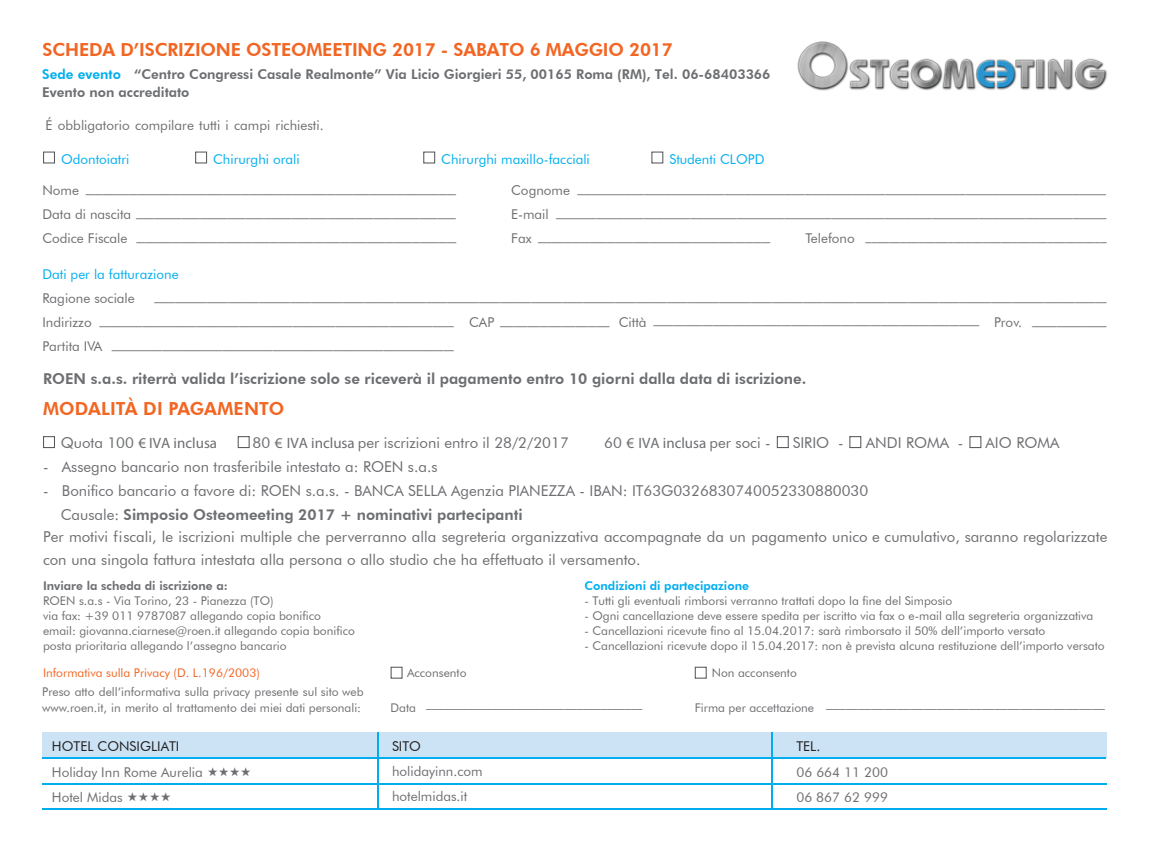
<style>
.page{position:relative;width:1149px;height:851px;background:#fff}
.page>*{position:absolute;margin:0;border:0;box-sizing:border-box;transform-origin:0 0}
.t1{font:800 18px "Futura BT";letter-spacing:-.01em;color:#f26522}
.t2{font:15px/24px "Futura BT";color:#6d6e71}
.t3{font:800 15px "Futura BT";color:#6d6e71}
.t4{font:15px "Myriad Pro";color:#6d6e71}
.t5{font:13.5px/25px "Futura BT";color:#6d6e71}
.t6{font:13.5px/23.9px "Futura BT";color:#6d6e71;text-align:justify;scale:1.55 1}
.t7{font:800 13.5px/18.3px "Futura BT";color:#6d6e71}
.t8{font:13.5px "Futura BT";color:#00aeef}
.t9{font:13.5px "Futura BT";color:#231f20}
.t10{font:12px/15px "Futura BT";color:#6d6e71}
.t11{font:12px "Futura BT";color:#f26522}
.t12{font:800 12px "Futura BT";color:#6d6e71}
.t13{font:800 12px "Futura BT";color:#00aeef}
.s1{color:#00aeef}
.s2{font-family:"Futura BT"}
.s3{font-family:"Myriad Pro"}
.s4{color:#6e6f72}
.s5{font-weight:800;color:#6e6f72}
</style>
<div class="page">
<div style="left:42px;top:732px;width:1064px;height:25px;background:#cce3f6"></div>
<hr style="left:771px;top:732px;width:1px;height:77px;background:#00aeef">
<hr style="left:42px;top:757px;width:1063px;height:1px;background:#00aeef">
<hr style="left:42px;top:783px;width:1064px;height:1px;background:#00aeef">
<hr style="left:42px;top:808px;width:1064px;height:1px;background:#00aeef">
<hr style="left:377px;top:732px;width:2px;height:76px;background:#00aeef">
<svg style="left:43px;top:151px;width:12px;height:12px"></svg>
<svg style="left:195px;top:151px;width:12px;height:12px"></svg>
<svg style="left:423px;top:151px;width:12px;height:12px"></svg>
<svg style="left:651px;top:151px;width:12px;height:12px"></svg>
<svg style="left:390px;top:666px;width:12px;height:12px"></svg>
<svg style="left:694px;top:666px;width:12px;height:12px"></svg>
<svg style="left:43px;top:436px;width:12px;height:12px"></svg>
<svg style="left:237px;top:436px;width:12px;height:12px"></svg>
<svg style="left:776px;top:436px;width:12px;height:12px"></svg>
<svg style="left:969px;top:436px;width:12px;height:12px"></svg>
<svg style="left:849px;top:436px;width:12px;height:12px"></svg>
<img style="left:797px;top:41px;width:310px;height:50px">
<h1 class="t1" style="left:43px;top:39px;width:631px">SCHEDA D’ISCRIZIONE OSTEOMEETING 2017 - SABATO 6 MAGGIO 2017</h1>
<p class="t7" style="left:42px;top:64px;width:729px"><span class="s1">Sede evento</span> “Centro Congressi Casale Realmonte” Via Licio Giorgieri 55, 00165 Roma (RM), Tel. 06-68403366<br>Evento non accreditato</p>
<p class="t5" style="left:46px;top:112px;width:279px">É obbligatorio compilare tutti i campi richiesti.</p>
<p class="t8" style="left:61px;top:150px;width:70px">Odontoiatri</p>
<p class="t8" style="left:213px;top:150px;width:88px">Chirurghi orali</p>
<p class="t8" style="left:441px;top:150px;width:150px">Chirurghi maxillo-facciali</p>
<p class="t8" style="left:669px;top:150px;width:97px">Studenti CLOPD</p>
<p class="t5" style="left:42px;top:175px;width:415px">Nome ___________________________________________</p>
<p class="t5" style="left:511px;top:174px;width:596px">Cognome _______________________________________________________________________________</p>
<p class="t5" style="left:42px;top:199px;width:415px">Data di nascita ___________________________________</p>
<p class="t5" style="left:511px;top:198px;width:596px">E-mail __________________________________________________________________________________</p>
<p class="t5" style="left:42px;top:222px;width:415px">Codice Fiscale ____________________________________</p>
<p class="t5" style="left:511px;top:222px;width:260px">Fax ___________________________</p>
<p class="t5" style="left:805px;top:222px;width:302px">Telefono _________________________________________</p>
<p class="t8" style="left:42px;top:266px;width:138px">Dati per la fatturazione</p>
<p class="t5" style="left:42px;top:286px;width:94px">Ragione sociale</p>
<p class="t6" style="left:42px;top:283px;width:687px;text-indent:112px">___________________________________________________________________________________________ Indirizzo _________________________________ CAP ________________ Città _________________________________ Prov. ___ Partita IVA __________________________________</p>
<p class="t3" style="left:43px;top:370px;width:764px">ROEN s.a.s. riterrà valida l’iscrizione solo se riceverà il pagamento entro 10 giorni dalla data di iscrizione.</p>
<h1 class="t1" style="left:43px;top:397px;width:243px">MODALITÀ DI PAGAMENTO</h1>
<p class="t4" style="left:61px;top:433px;width:158px"><span class="s2">Quota 100</span> € IVA inclusa</p>
<p class="t2" style="left:252px;top:430px;width:317px">80 <span class="s3">€ IVA inclusa</span> per iscrizioni entro il 28/2/2017</p>
<p class="t4" style="left:604px;top:433px;width:168px"><span class="s2">60</span> € IVA inclusa <span class="s2">per soci -</span></p>
<p class="t2" style="left:792px;top:430px;width:52px">SIRIO -</p>
<p class="t2" style="left:865px;top:430px;width:99px">ANDI ROMA -</p>
<p class="t2" style="left:985px;top:430px;width:75px">AIO ROMA</p>
<p class="t2" style="left:43px;top:454px;width:396px">- Assegno bancario non trasferibile intestato a: ROEN s.a.s</p>
<p class="t2" style="left:61px;top:478px;width:808px;text-indent:-18px">- Bonifico bancario a favore di: ROEN s.a.s. - BANCA SELLA Agenzia PIANEZZA - IBAN: <span class="s4">IT63G0326830740052330880030<br></span>Causale: <span class="s5">Simposio Osteomeeting 2017 + nominativi partecipanti</span></p>
<p class="t2" style="left:43px;top:525px;width:1065px;line-height:22.5px">Per motivi fiscali, le iscrizioni multiple che perverranno alla segreteria organizzativa accompagnate da un pagamento unico e cumulativo, saranno regolarizzate con una singola fattura intestata alla persona o allo studio che ha effettuato il versamento.</p>
<p class="t12" style="left:43px;top:578px;width:186px">Inviare la scheda di iscrizione a:</p>
<p class="t10" style="left:43px;top:593px;width:313px">ROEN s.a.s - Via Torino, 23 - Pianezza (TO)<br>via fax: +39 011 9787087 allegando copia bonifico email: giovanna.ciarnese@roen.it allegando copia bonifico posta prioritaria allegando l’assegno bancario</p>
<p class="t11" style="left:43px;top:665px;width:218px">Informativa sulla Privacy (D. L.196/2003)</p>
<p class="t10" style="left:42px;top:684px;width:323px">Preso atto dell’informativa sulla privacy presente sul sito web www.roen.it, in merito al trattamento dei miei dati personali:</p>
<p class="t13" style="left:584px;top:578px;width:166px">Condizioni di partecipazione</p>
<p class="t10" style="left:584px;top:593px;width:369px">- Tutti gli eventuali rimborsi verranno trattati dopo la fine del Simposio</p>
<p class="t10" style="left:584px;top:608px;width:510px">- Ogni cancellazione deve essere spedita per iscritto via fax o e-mail alla segreteria organizzativa</p>
<p class="t10" style="left:584px;top:623px;width:462px">- Cancellazioni ricevute fino al 15.04.2017: sarà rimborsato il 50% dell’importo versato</p>
<p class="t10" style="left:584px;top:638px;width:521px">- Cancellazioni ricevute dopo il 15.04.2017: non è prevista alcuna restituzione dell’importo versato</p>
<p class="t10" style="left:407px;top:665px;width:61px">Acconsento</p>
<p class="t10" style="left:711px;top:665px;width:87px">Non acconsento</p>
<p class="t10" style="left:390px;top:695px;width:253px">Data ____________________________________</p>
<p class="t10" style="left:694px;top:695px;width:411px">Firma per accettazione ___________________________________________</p>
<p class="t9" style="left:52px;top:737px;width:129px">HOTEL CONSIGLIATI</p>
<p class="t9" style="left:392px;top:737px;width:31px">SITO</p>
<p class="t9" style="left:796px;top:737px;width:26px">TEL.</p>
<p class="t5" style="left:392px;top:758px;width:92px">holidayinn.com hotelmidas.it</p>
<p class="t5" style="left:52px;top:759px;width:152px">Holiday Inn Rome Aurelia</p>
<p class="t5" style="left:796px;top:759px;width:93px">06 664 11 200</p>
<p class="t5" style="left:52px;top:784px;width:72px">Hotel Midas</p>
<p class="t5" style="left:796px;top:784px;width:93px">06 867 62 999</p>
</div>
